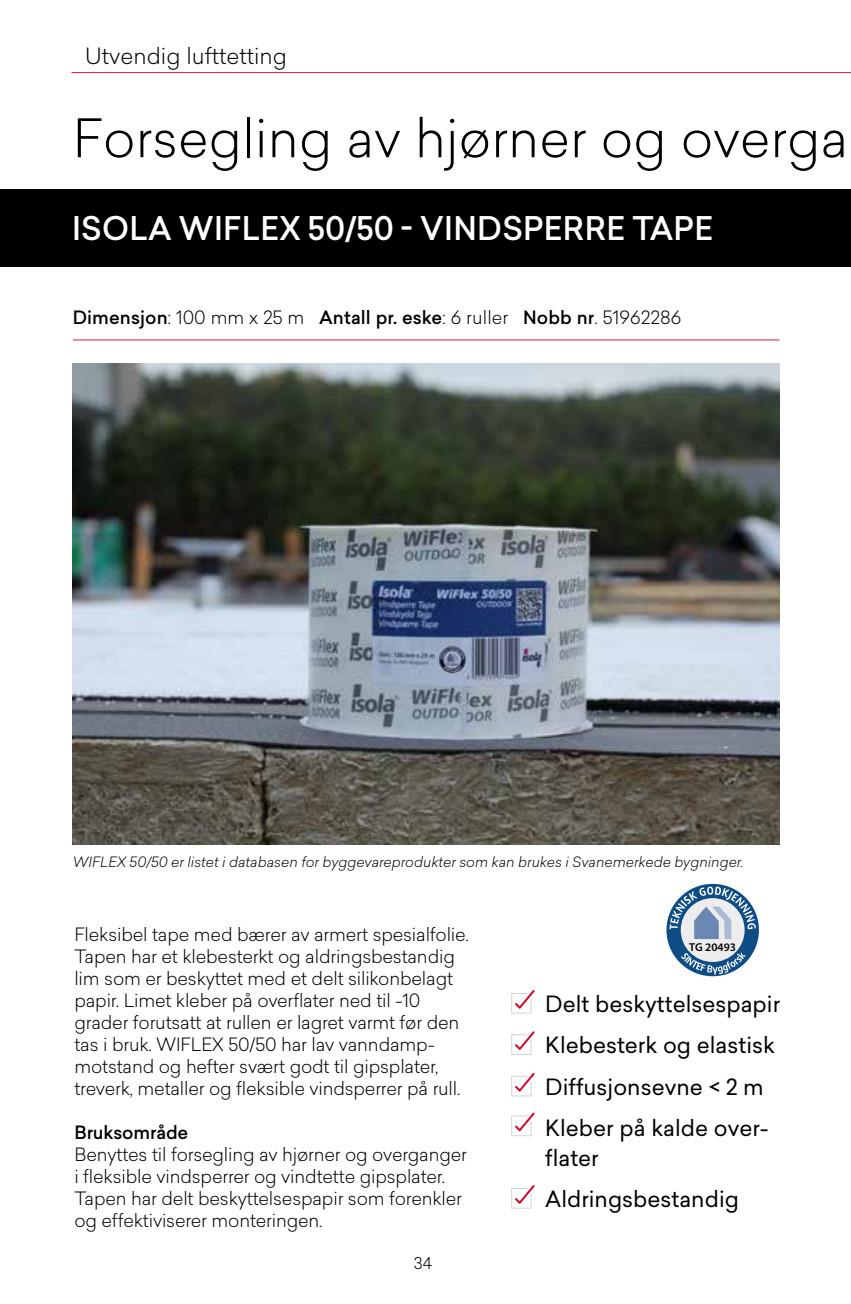
<style>
.page{position:relative;width:851px;height:1304px;background:#fff}
.page>*{position:absolute;margin:0;border:0;box-sizing:border-box;transform-origin:0 0}
.t1{font:300 52px "Sailec";color:#000}
.t2{font:500 32px "Sailec";letter-spacing:.01em;color:#fff}
.t3{font:22px/41.4px "Sailec";color:#000}
.t4{font:300 22px "Sailec";color:#000}
.t5{font:300 18px/22px "Sailec";letter-spacing:-.01em;color:#000}
.t6{font:500 18px "Sailec";letter-spacing:.005em;color:#000}
.t7{font:300 16px "Sailec";color:#000}
.t8{font:italic 300 14px "Sailec";color:#000}
.t9{font:600 11.6px "Myriad Pro";color:#000}
.s1{font-weight:300}
</style>
<div class="page">
<img style="left:73px;top:363px;width:706px;height:481px">
<hr style="left:71px;top:72px;width:779px;height:1px;background:#df1831">
<div style="left:0;top:190px;width:850px;height:77px;background:#000"></div>
<div style="left:666px;top:884px;width:92px;height:92px;background:#0e4c85;border-radius:50%"></div>
<div style="left:680px;top:898px;width:64px;height:64px;background:#ededee;border-radius:50%"></div>
<svg style="left:681px;top:952px;width:64px;height:23px"></svg>
<svg style="left:669px;top:886px;width:86px;height:53px"></svg>
<hr style="left:73px;top:340px;width:706px;height:1px;background:#df1831">
<svg style="left:511px;top:990px;width:23px;height:24px"></svg>
<svg style="left:511px;top:1031px;width:23px;height:24px"></svg>
<svg style="left:511px;top:1112px;width:23px;height:24px"></svg>
<svg style="left:511px;top:1185px;width:23px;height:24px"></svg>
<svg style="left:511px;top:1073px;width:23px;height:23px"></svg>
<p class="t4" style="left:85px;top:41px;width:203px">Utvendig lufttetting</p>
<h1 class="t1" style="left:73px;top:102px;width:777px">Forsegling av hjørner og overga</h1>
<h2 class="t2" style="left:72px;top:206px;width:642px">ISOLA WIFLEX 50/50 - VINDSPERRE TAPE</h2>
<p class="t6" style="left:73px;top:305px;width:610px">Dimensjon<span class="s1">: 100 mm x 25 m</span> Antall pr. eske<span class="s1">: 6 ruller</span> Nobb nr<span class="s1">. 51962286</span></p>
<p class="t8" style="left:73px;top:852px;width:672px">WIFLEX 50/50 er listet i databasen for byggevareprodukter som kan brukes i Svanemerkede bygninger.</p>
<p class="t5" style="left:74px;top:923px;width:396px">Fleksibel tape med bærer av armert spesialfolie.<br>Tapen har et klebesterkt og aldringsbestandig lim som er beskyttet med et delt silikonbelagt papir. Limet kleber på overflater ned til -10 grader forutsatt at rullen er lagret varmt før den tas i bruk. WIFLEX 50/50 har lav vanndamp&shy;motstand og hefter svært godt til gipsplater, treverk, metaller og fleksible vindsperrer på rull.</p>
<p class="t6" style="left:74px;top:1119px;width:115px">Bruksområde</p>
<p class="t5" style="left:74px;top:1143px;width:394px">Benyttes til forsegling av hjørner og overganger i fleksible vindsperrer og vindtette gipsplater.<br>Tapen har delt beskyttelsespapir som forenkler og effektiviserer monteringen.</p>
<p class="t7" style="left:414px;top:1252px;width:20px">34</p>
<p class="t9" style="left:689px;top:940px;width:48px">TG 20493</p>
<p class="t3" style="left:545px;top:983px;width:236px">Delt beskyttelsespapir<br>Klebesterk og elastisk<br>Diffusjonsevne &lt; 2 m<br>Kleber på kalde over-</p>
<p class="t3" style="left:545px;top:1137px;width:195px">flater<br>Aldringsbestandig</p>
</div>
